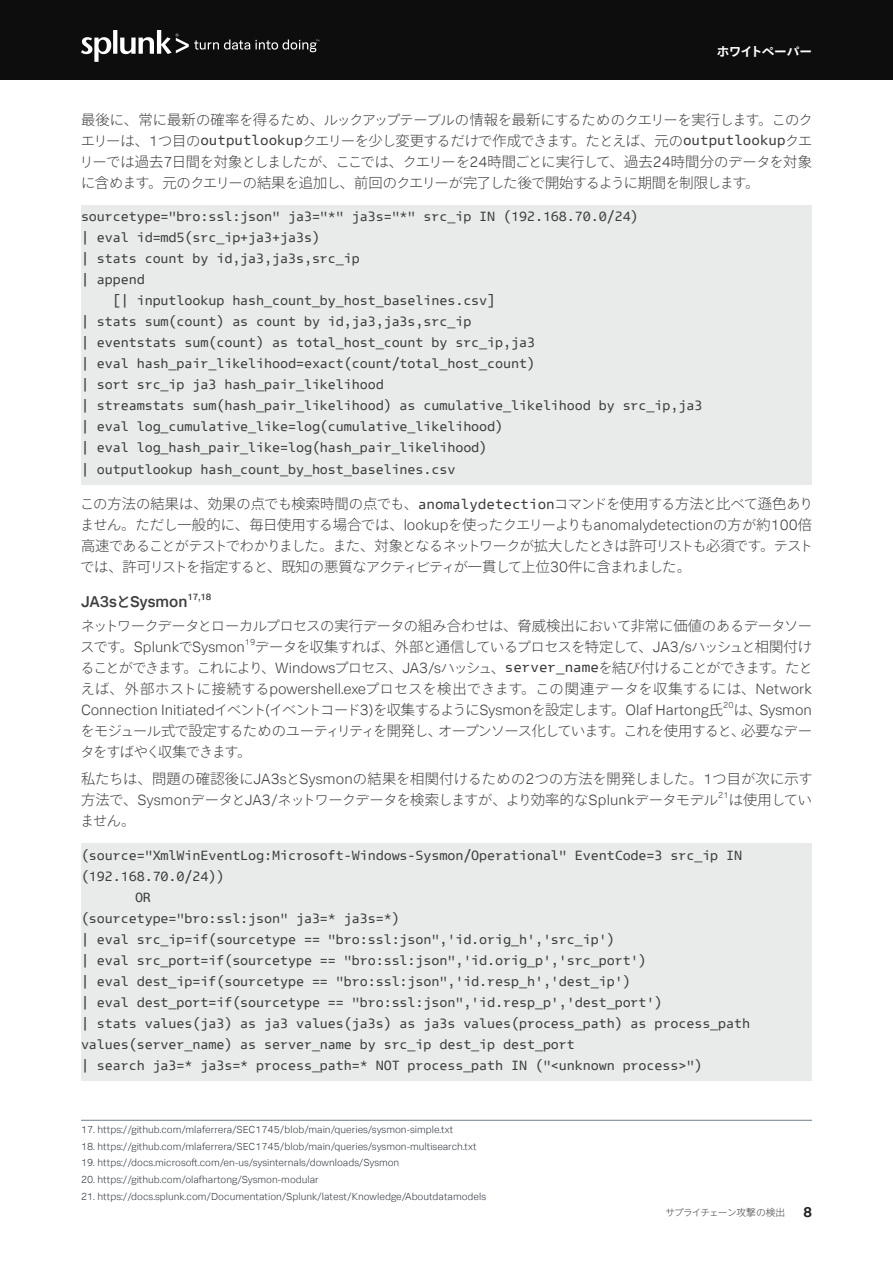
<style>
.page{position:relative;width:893px;height:1263px;background:#fff}
.page>*{position:absolute;margin:0;border:0;box-sizing:border-box;transform-origin:0 0}
.H4_Section_Head{font:500 15.75px "Splunk Data Sans Pro";color:#3e3e3f}
.Main_Body_Text_FANCY{font:300 15px "Splunk Data Sans Pro";color:#3e3e3f}
.Main_Body_Text_FANCY-2{font:300 14.25px/21px "Ryo Gothic Plus N";letter-spacing:-.025em;color:#3e3e3f;text-align:justify}
.Main_Body_Text_FANCY-3{font:300 14.25px/21px "Ryo Gothic Plus N";letter-spacing:-.05em;color:#3e3e3f}
.t1{font:700 14.25px "Splunk Data Sans Pro";color:#231f20}
.Main_Body_Text_FANCY-4{font:13.5px "Splunk Data Sans Mono";letter-spacing:-.01em;color:#3e3e3f}
.t2{font:700 12.6px "Ryo Gothic Plus N";letter-spacing:-.05em;color:#fff}
.Footnote_citation{font:300 10.2px "Splunk Data Sans Pro";color:#363c44}
.t3{font:300 9.75px "Ryo Gothic Plus N";letter-spacing:-.07em;color:#3e3e3f}
.H4_Section_Head-2{font:500 9.15px "Splunk Data Sans Pro";color:#3e3e3f}
.Main_Body_Text_FANCY-5{font:300 8.7px "Splunk Data Sans Pro";color:#3e3e3f}
.s1{font-family:"Splunk Data Sans Pro";font-size:15px}
.s2{font-family:"Splunk Data Sans Mono";font-weight:400}
.s3{font-family:"Ryo Gothic Plus N";font-size:15px}
.s4{font-family:"Ryo Gothic Plus N";font-size:14.25px}
</style>
<div class="page">
<div style="left:0;top:0;width:893px;height:80px;background:#0d0d0d"></div>
<svg style="left:81px;top:30px;width:238px;height:32px"></svg>
<div style="left:81px;top:205px;width:731px;height:280px;background:#e9eaea"></div>
<div style="left:81px;top:843px;width:731px;height:237px;background:#e9eaea"></div>
<hr style="left:81px;top:1120px;width:731px;height:1px;background:#727f8a">
<p class="t2" style="left:717px;top:43px;width:97px">ホワイトペーパー</p>
<p class="Main_Body_Text_FANCY-2" style="left:80px;top:110px;width:735px">最後に、常に最新の確率を得るため、ルックアップテーブルの情報を最新にするためのクエリーを実行します。このクエリーは、<span class="s1">1</span>つ目の<span class="s2">outputlookup</span>クエリーを少し変更するだけで作成できます。たとえば、元の<span class="s2">outputlookup</span>クエリーでは過去<span class="s1">7</span>日間を対象としましたが、ここでは、クエリーを<span class="s1">24</span>時間ごとに実行して、過去<span class="s1">24</span>時間分のデータを対象に含めます。元のクエリーの結果を追加し、前回のクエリーが完了した後で開始するように期間を制限します。</p>
<p class="Main_Body_Text_FANCY-4" style="left:81px;top:208px;width:559px">sourcetype="bro:ssl:json" ja3="*" ja3s="*" src_ip IN (192.168.70.0/24)</p>
<p class="Main_Body_Text_FANCY-4" style="left:81px;top:229px;width:241px">| eval id=md5(src_ip+ja3+ja3s)</p>
<p class="Main_Body_Text_FANCY-4" style="left:81px;top:250px;width:280px">| stats count by id,ja3,ja3s,src_ip</p>
<p class="Main_Body_Text_FANCY-4" style="left:81px;top:271px;width:65px">| append</p>
<p class="Main_Body_Text_FANCY-4" style="left:113px;top:292px;width:384px">[| inputlookup hash_count_by_host_baselines.csv]</p>
<p class="Main_Body_Text_FANCY-4" style="left:81px;top:313px;width:392px">| stats sum(count) as count by id,ja3,ja3s,src_ip</p>
<p class="Main_Body_Text_FANCY-4" style="left:81px;top:334px;width:456px">| eventstats sum(count) as total_host_count by src_ip,ja3</p>
<p class="Main_Body_Text_FANCY-4" style="left:81px;top:355px;width:456px">| eval hash_pair_likelihood=exact(count/total_host_count)</p>
<p class="Main_Body_Text_FANCY-4" style="left:81px;top:376px;width:304px">| sort src_ip ja3 hash_pair_likelihood</p>
<p class="Main_Body_Text_FANCY-4" style="left:81px;top:397px;width:623px">| streamstats sum(hash_pair_likelihood) as cumulative_likelihood by src_ip,ja3</p>
<p class="Main_Body_Text_FANCY-4" style="left:81px;top:418px;width:424px">| eval log_cumulative_like=log(cumulative_likelihood)</p>
<p class="Main_Body_Text_FANCY-4" style="left:81px;top:439px;width:408px">| eval log_hash_pair_like=log(hash_pair_likelihood)</p>
<p class="Main_Body_Text_FANCY-4" style="left:81px;top:461px;width:376px">| outputlookup hash_count_by_host_baselines.csv</p>
<p class="Main_Body_Text_FANCY-2" style="left:80px;top:494px;width:735px">この方法の結果は、効果の点でも検索時間の点でも、<span class="s2">anomalydetection</span>コマンドを使用する方法と比べて遜色ありません。ただし一般的に、毎日使用する場合では、<span class="s1">lookup</span>を使ったクエリーよりも<span class="s1">anomalydetection</span>の方が約<span class="s1">100</span>倍高速であることがテストでわかりました。また、対象となるネットワークが拡大したときは許可リストも必須です。テストでは、許可リストを指定すると、既知の悪質なアクティビティが一貫して上位<span class="s1">30</span>件に含まれました。</p>
<p class="H4_Section_Head" style="left:81px;top:592px;width:108px">JA3s<span class="s3">と</span>Sysmon</p>
<p class="H4_Section_Head-2" style="left:187px;top:591px;width:26px">17,18</p>
<p class="Main_Body_Text_FANCY-2" style="left:81px;top:615px;width:733px">ネットワークデータとローカルプロセスの実行データの組み合わせは、脅威検出において非常に価値のあるデータソー</p>
<p class="Main_Body_Text_FANCY" style="left:80px;top:637px;width:166px"><span class="s4">スです。</span>Splunk<span class="s4">で</span>Sysmon</p>
<p class="Main_Body_Text_FANCY-5" style="left:245px;top:636px;width:12px">19</p>
<p class="Main_Body_Text_FANCY-2" style="left:80px;top:636px;width:734px;text-indent:175px">データを収集すれば、外部と通信しているプロセスを特定して、<span class="s1">JA3/s</span>ハッシュと相関付けることができます。これにより、<span class="s1">Windows</span>プロセス、<span class="s1">JA3/s</span>ハッシュ、<span class="s2">server_name</span>を結び付けることができます。たとえば、外部ホストに接続する<span class="s1">powershell.exe</span>プロセスを検出できます。この関連データを収集するには、<span class="s1">Network</span></p>
<p class="Main_Body_Text_FANCY" style="left:81px;top:700px;width:644px">Connection Initiated<span class="s4">イベント</span>(<span class="s4">イベントコード</span>3)<span class="s4">を収集するように</span>Sysmon<span class="s4">を設定します。</span>Olaf Hartong<span class="s4">氏</span></p>
<p class="Main_Body_Text_FANCY-5" style="left:723px;top:699px;width:12px">20</p>
<p class="Main_Body_Text_FANCY" style="left:734px;top:700px;width:80px"><span class="s4">は、</span>Sysmon</p>
<p class="Main_Body_Text_FANCY-3" style="left:80px;top:720px;width:733px">をモジュール式で設定するためのユーティリティを開発し、オープンソース化しています。これを使用すると、必要なデータをすばやく収集できます。</p>
<p class="Main_Body_Text_FANCY-2" style="left:81px;top:769px;width:733px">私たちは、問題の確認後に<span class="s1">JA3s</span>と<span class="s1">Sysmon</span>の結果を相関付けるための<span class="s1">2</span>つの方法を開発しました。<span class="s1">1</span>つ目が次に示す方法で、<span class="s1">Sysmon</span>データと<span class="s1">JA3/</span>ネットワークデータを検索しますが、より効率的な<span class="s1">Splunk</span>データモデル</p>
<p class="Main_Body_Text_FANCY-5" style="left:718px;top:790px;width:12px">21</p>
<p class="Main_Body_Text_FANCY-2" style="left:729px;top:790px;width:85px">は使用してい</p>
<p class="Main_Body_Text_FANCY-2" style="left:80px;top:811px;width:57px">ません。</p>
<p class="Main_Body_Text_FANCY-4" style="left:81px;top:847px;width:663px">(source="XmlWinEventLog:Microsoft-Windows-Sysmon/Operational" EventCode=3 src_ip IN</p>
<p class="Main_Body_Text_FANCY-4" style="left:81px;top:868px;width:145px">(192.168.70.0/24))</p>
<p class="Main_Body_Text_FANCY-4" style="left:135px;top:889px;width:18px">OR</p>
<p class="Main_Body_Text_FANCY-4" style="left:81px;top:910px;width:320px">(sourcetype="bro:ssl:json" ja3=* ja3s=*)</p>
<p class="Main_Body_Text_FANCY-4" style="left:81px;top:931px;width:535px">| eval src_ip=if(sourcetype == "bro:ssl:json",'id.orig_h','src_ip')</p>
<p class="Main_Body_Text_FANCY-4" style="left:81px;top:952px;width:567px">| eval src_port=if(sourcetype == "bro:ssl:json",'id.orig_p','src_port')</p>
<p class="Main_Body_Text_FANCY-4" style="left:81px;top:973px;width:551px">| eval dest_ip=if(sourcetype == "bro:ssl:json",'id.resp_h','dest_ip')</p>
<p class="Main_Body_Text_FANCY-4" style="left:81px;top:994px;width:583px">| eval dest_port=if(sourcetype == "bro:ssl:json",'id.resp_p','dest_port')</p>
<p class="Main_Body_Text_FANCY-4" style="left:81px;top:1015px;width:671px">| stats values(ja3) as ja3 values(ja3s) as ja3s values(process_path) as process_path</p>
<p class="Main_Body_Text_FANCY-4" style="left:81px;top:1036px;width:495px">values(server_name) as server_name by src_ip dest_ip dest_port</p>
<p class="Main_Body_Text_FANCY-4" style="left:81px;top:1057px;width:623px">| search ja3=* ja3s=* process_path=* NOT process_path IN ("&lt;unknown process&gt;")</p>
<p class="Footnote_citation" style="left:81px;top:1123px;width:374px">17. https://github.com/mlaferrera/SEC1745/blob/main/queries/sysmon-simple.txt</p>
<p class="Footnote_citation" style="left:81px;top:1140px;width:397px">18. https://github.com/mlaferrera/SEC1745/blob/main/queries/sysmon-multisearch.txt</p>
<p class="Footnote_citation" style="left:81px;top:1157px;width:320px">19. https://docs.microsoft.com/en-us/sysinternals/downloads/Sysmon</p>
<p class="Footnote_citation" style="left:81px;top:1173px;width:239px">20. https://github.com/olafhartong/Sysmon-modular</p>
<p class="Footnote_citation" style="left:81px;top:1190px;width:407px">21. https://docs.splunk.com/Documentation/Splunk/latest/Knowledge/Aboutdatamodels</p>
<p class="t3" style="left:666px;top:1206px;width:121px">サプライチェーン攻撃の検出</p>
<p class="t1" style="left:803px;top:1203px;width:10px">8</p>
</div>
